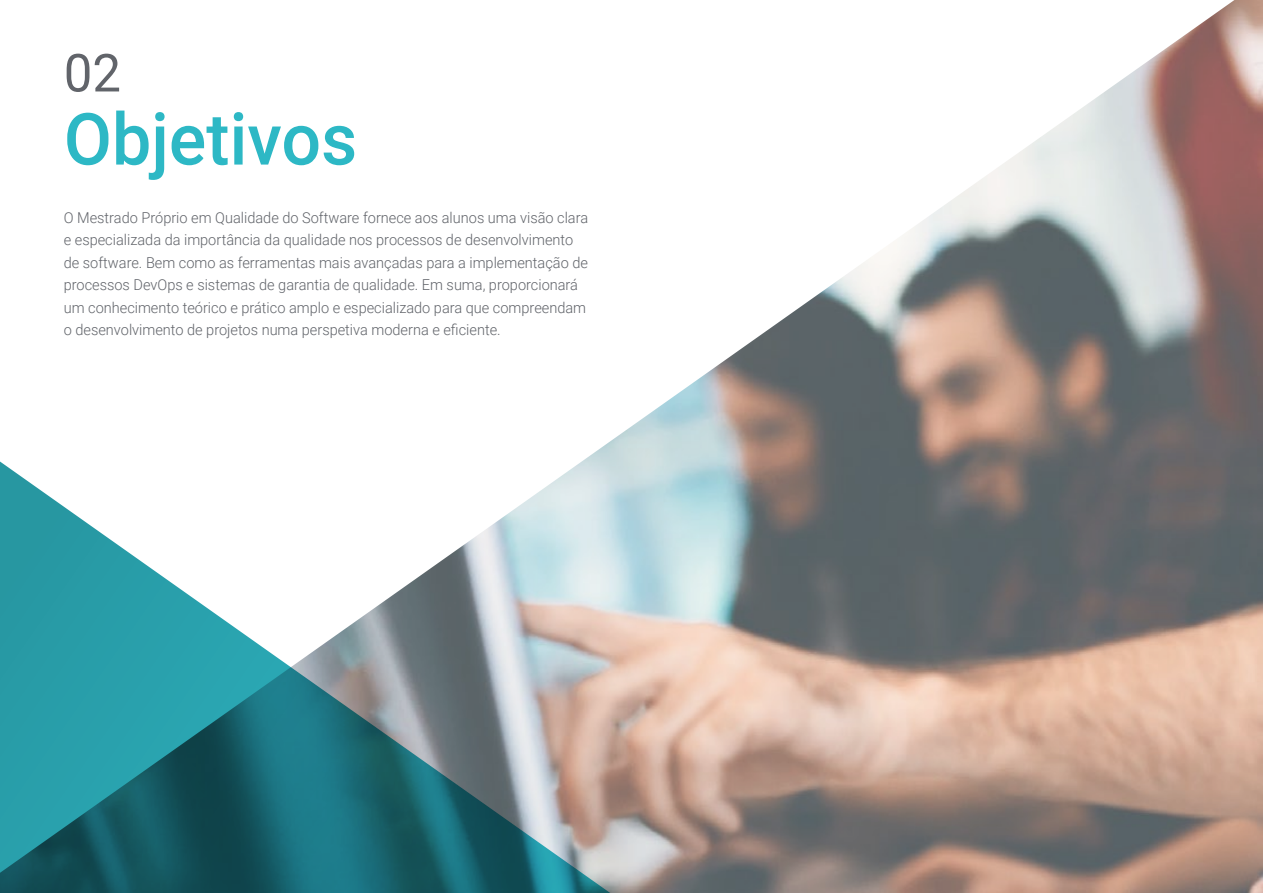
<style>
.page{position:relative;width:1263px;height:893px;background:#fff}
.page>*{position:absolute;margin:0;border:0;box-sizing:border-box;transform-origin:0 0}
.t1{font:500 72px "Roboto";color:#2db8c5}
.t2{font:52.5px "Roboto";color:#61646a}
.t3{font:300 15px/22.5px "Roboto";color:#61646a}
</style>
<div class="page">
<img style="left:604px;top:0;width:659px;height:893px">
<svg style="left:0;top:446px;width:640px;height:447px"></svg>
<h2 class="t2" style="left:64px;top:36px;width:59px">02</h2>
<h1 class="t1" style="left:64px;top:89px;width:295px">Objetivos</h1>
<p class="t3" style="left:64px;top:205px;width:526px">O Mestrado Próprio em Qualidade do Software fornece aos alunos uma visão clara e especializada da importância da qualidade nos processos de desenvolvimento de software. Bem como as ferramentas mais avançadas para a implementação de processos DevOps e sistemas de garantia de qualidade. Em suma, proporcionará um conhecimento teórico e prático amplo e especializado para que compreendam o desenvolvimento de projetos numa perspetiva moderna e eficiente.</p>
</div>
